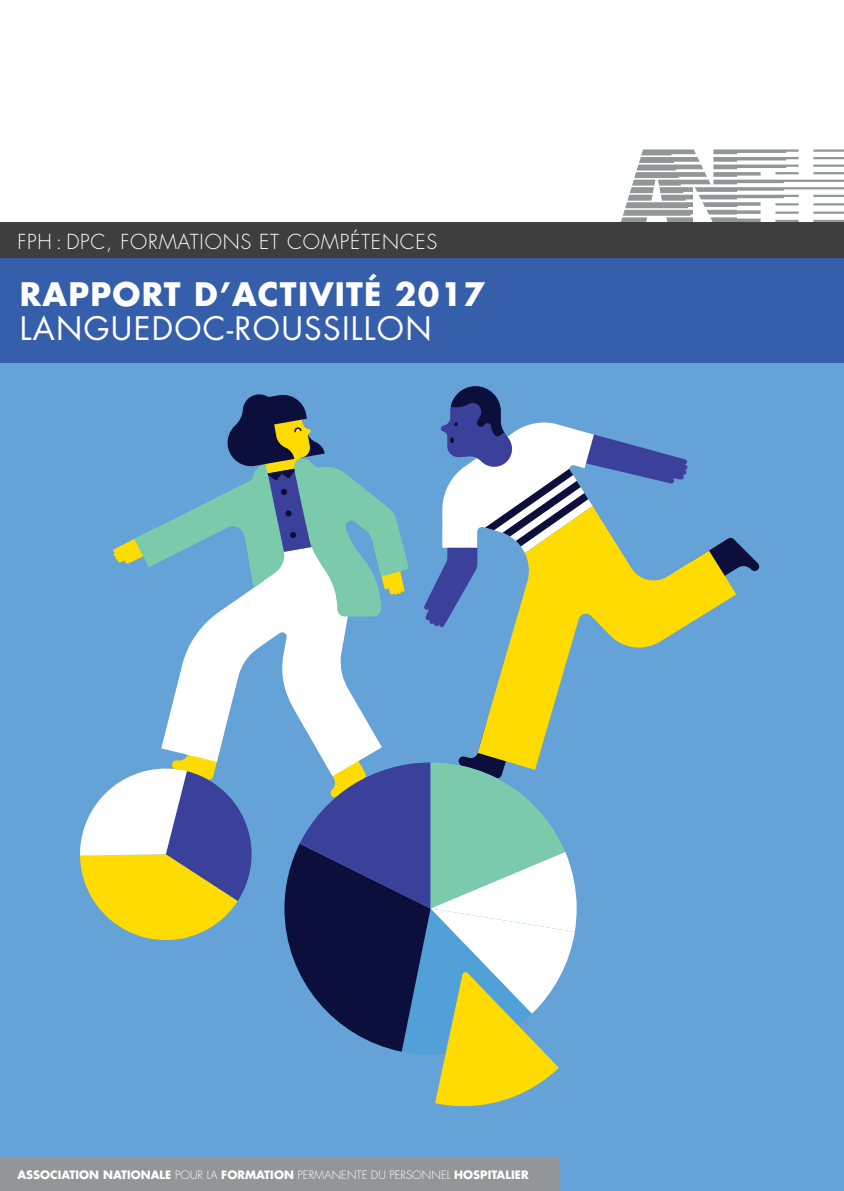
<style>
.page{position:relative;width:844px;height:1191px;background:#fff}
.page>*{position:absolute;margin:0;border:0;box-sizing:border-box;transform-origin:0 0}
.t1{font:700 31.5px "Futura";letter-spacing:.04em;color:#fff}
.t2{font:31.5px "Futura";letter-spacing:.04em;color:#fff}
.t3{font:300 20.12px "Futura";letter-spacing:.04em;color:#fff}
.t4{font:700 11.2px "Futura";letter-spacing:.005em;color:#fff}
.s1{font-weight:300}
</style>
<div class="page">
<svg style="left:620px;top:149px;width:223px;height:74px"></svg>
<div style="left:0;top:258px;width:843px;height:933px;background:#64a2d7"></div>
<svg style="left:167px;top:616px;width:208px;height:107px;fill:#fff"></svg>
<svg style="left:487px;top:627px;width:197px;height:92px"></svg>
<svg style="left:80px;top:723px;width:172px;height:218px"></svg>
<svg style="left:113px;top:394px;width:296px;height:222px"></svg>
<svg style="left:424px;top:386px;width:335px;height:241px"></svg>
<svg style="left:284px;top:719px;width:292px;height:387px"></svg>
<div style="left:0;top:1157px;width:558px;height:34px;background:#939598"></div>
<div style="left:0;top:223px;width:843px;height:35px;background:#3e3e3f"></div>
<div style="left:0;top:258px;width:843px;height:105px;background:#355eab"></div>
<h2 class="t3" style="left:17px;top:229px;width:421px">FPH : DPC, FORMATIONS ET COMPÉTENCES</h2>
<h1 class="t1" style="left:20px;top:273px;width:467px">RAPPORT D’ACTIVITÉ 2017</h1>
<h1 class="t2" style="left:20px;top:308px;width:413px">LANGUEDOC-ROUSSILLON</h1>
<p class="t4" style="left:17px;top:1167px;width:512px">ASSOCIATION NATIONALE <span class="s1">POUR LA</span> FORMATION <span class="s1">PERMANENTE DU PERSONNEL</span> HOSPITALIER</p>
</div>
